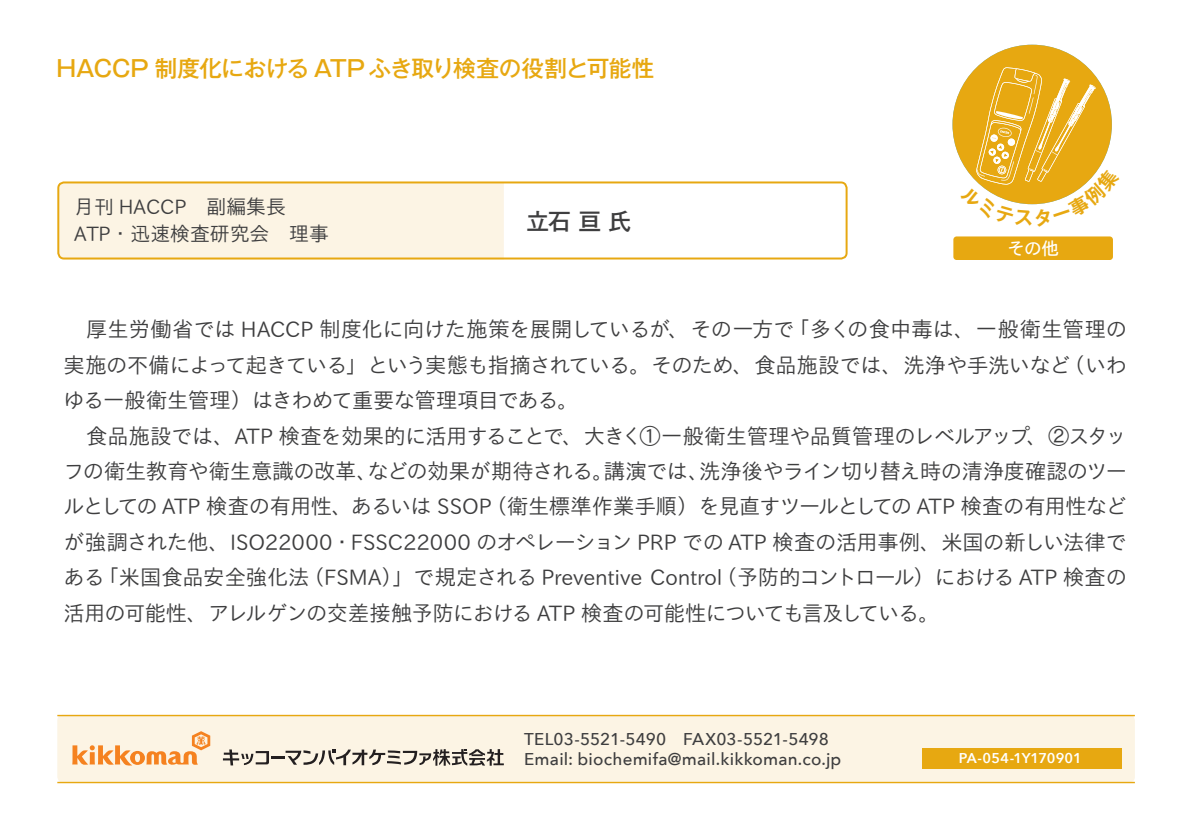
<style>
.page{position:relative;width:1191px;height:840px;background:#fff}
.page>*{position:absolute;margin:0;border:0;box-sizing:border-box;transform-origin:0 0}
.t1{font:500 22.6px "Gothic MB101 Pr 5";letter-spacing:-.02em;color:#e7a811}
.t2{font:500 22.6px "Gothic MB101 Pr 5";color:#3e3e3f}
.t3{font:300 21.2px/35.4px "TB Go Pro";letter-spacing:-.035em;color:#3e3e3f;text-align:justify}
.t4{font:300 19.8px/27px "TB Go Pro";color:#3e3e3f}
.t5{font:17.8px "TB Go Std Medium 90 pv RKSJ H";color:#fff}
.t6{font:500 17px/19.8px "Avenir Next";letter-spacing:.01em;color:#3e3e3f}
.t7{font:600 14.2px "Avenir Next";letter-spacing:-.005em;color:#fff}
</style>
<div class="page">
<div style="left:57px;top:714px;width:1077px;height:68px;background:#fcf4e4;border-radius:6px"></div>
<div style="left:58px;top:184px;width:446px;height:75px;background:#fcf4e4"></div>
<div style="left:952px;top:45px;width:159px;height:159px;background:#e7a811;border-radius:50%"></div>
<div style="left:953px;top:236px;width:160px;height:23px;background:#e7a811;border-radius:3px"></div>
<div style="left:57px;top:181px;width:790px;height:78px;border:2px solid #e7a811;border-radius:6px"></div>
<div style="left:922px;top:748px;width:199px;height:20px;background:#e7a811"></div>
<svg style="left:223px;top:749px;width:281px;height:16px"></svg>
<svg style="left:72px;top:731px;width:138px;height:34px"></svg>
<hr style="left:57px;top:714px;width:1077px;height:1px;background:#e7a811">
<hr style="left:57px;top:781px;width:1077px;height:1px;background:#e7a811">
<svg style="left:959px;top:67px;width:153px;height:138px"></svg>
<p class="t1" style="left:56px;top:50px;width:599px">HACCP 制度化における ATPふき取り検査の役割と可能性</p>
<p class="t4" style="left:74px;top:191px;width:256px">月刊 HACCP　副編集長<br>ATP・迅速検査研究会　理事</p>
<p class="t2" style="left:526px;top:203px;width:106px">立石 亘 氏</p>
<p class="t5" style="left:1007px;top:234px;width:53px">その他</p>
<p class="t3" style="left:64px;top:309px;width:1065px;text-indent:23px">厚生労働省では HACCP 制度化に向けた施策を展開しているが、その一方で「多くの食中毒は、一般衛生管理の実施の不備によって起きている」という実態も指摘されている。そのため、食品施設では、洗浄や手洗いなど（いわゆる一般衛生管理）はきわめて重要な管理項目である。</p>
<p class="t3" style="left:64px;top:415px;width:1065px;text-indent:23px">食品施設では、ATP 検査を効果的に活用することで、大きく①一般衛生管理や品質管理のレベルアップ、②スタッフの衛生教育や衛生意識の改革、などの効果が期待される。講演では、洗浄後やライン切り替え時の清浄度確認のツールとしての ATP 検査の有用性、あるいは SSOP（衛生標準作業手順）を見直すツールとしての ATP 検査の有用性などが強調された他、ISO22000・FSSC22000 のオペレーション PRP での ATP 検査の活用事例、米国の新しい法律である「米国食品安全強化法（FSMA）」で規定される Preventive Control（予防的コントロール）における ATP 検査の活用の可能性、アレルゲンの交差接触予防における ATP 検査の可能性についても言及している。</p>
<p class="t6" style="left:524px;top:728px;width:319px">TEL03-5521-5490 FAX03-5521-5498<br>Email: biochemifa@mail.kikkoman.co.jp</p>
<p class="t7" style="left:958px;top:745px;width:124px">PA-054-1Y170901</p>
</div>
